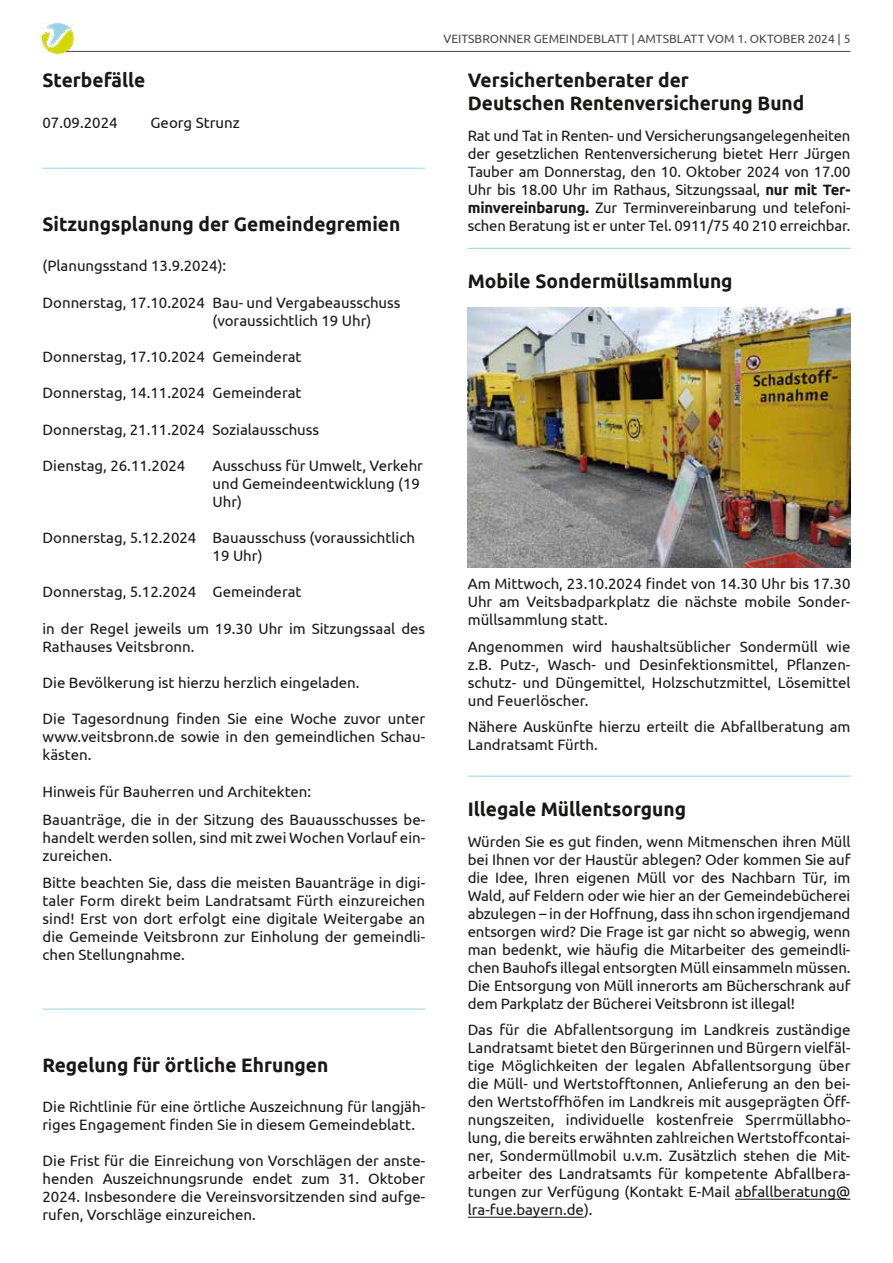
<style>
.page{position:relative;width:893px;height:1263px;background:#fff}
.page>*{position:absolute;margin:0;border:0;box-sizing:border-box;transform-origin:0 0}
.t1{font:700 19.5px/22.5px "Ubuntu";color:#181716}
.t2{font:15px/18px "Ubuntu";color:#181716;text-align:justify}
.t3{font:12px "Ubuntu";color:#484847}
.s1{font-weight:700}
</style>
<div class="page">
<hr style="left:65px;top:51px;width:785px;height:1px;background:#484847">
<img style="left:40px;top:23px;width:33px;height:31px">
<hr style="left:468px;top:248px;width:382px;height:1px;background:#94d3e5">
<hr style="left:468px;top:776px;width:382px;height:1px;background:#94d3e5">
<hr style="left:735px;top:1199px;width:115px;height:1px;background:#181716">
<hr style="left:468px;top:1217px;width:116px;height:1px;background:#181716">
<img style="left:468px;top:307px;width:382px;height:260px">
<hr style="left:43px;top:168px;width:382px;height:1px;background:#94d3e5">
<hr style="left:43px;top:1009px;width:382px;height:1px;background:#94d3e5">
<h1 class="t1" style="left:43px;top:69px;width:104px">Sterbefälle</h1>
<p class="t2" style="left:43px;top:113px;width:77px">07.09.2024</p>
<p class="t2" style="left:151px;top:113px;width:91px">Georg Strunz</p>
<h1 class="t1" style="left:43px;top:212px;width:359px">Sitzungsplanung der Gemeindegremien</h1>
<p class="t2" style="left:43px;top:256px;width:185px">(Planungsstand 13.9.2024):</p>
<p class="t2" style="left:213px;top:293px;width:189px;text-indent:-170px">Donnerstag, 17.10.2024 Bau- und Vergabeausschuss (voraussichtlich 19 Uhr)</p>
<p class="t2" style="left:43px;top:347px;width:261px">Donnerstag, 17.10.2024 Gemeinderat</p>
<p class="t2" style="left:43px;top:383px;width:261px">Donnerstag, 14.11.2024 Gemeinderat</p>
<p class="t2" style="left:43px;top:420px;width:278px">Donnerstag, 21.11.2024 Sozialausschuss</p>
<p class="t2" style="left:43px;top:456px;width:144px">Dienstag, 26.11.2024</p>
<p class="t2" style="left:213px;top:456px;width:212px;text-align:left">Ausschuss für Umwelt, Verkehr und Gemeindeentwicklung (19<br>Uhr)</p>
<p class="t2" style="left:213px;top:528px;width:204px;text-indent:-170px">Donnerstag, 5.12.2024 Bauausschuss (voraussichtlich<br>19 Uhr)</p>
<p class="t2" style="left:43px;top:583px;width:261px">Donnerstag, 5.12.2024 Gemeinderat</p>
<p class="t2" style="left:43px;top:619px;width:384px">in der Regel jeweils um 19.30 Uhr im Sitzungssaal des<br>Rathauses Veitsbronn.</p>
<p class="t2" style="left:43px;top:673px;width:319px">Die Bevölkerung ist hierzu herzlich eingeladen.</p>
<p class="t2" style="left:43px;top:710px;width:384px">Die Tagesordnung finden Sie eine Woche zuvor unter www.veitsbronn.de sowie in den gemeindlichen Schau&shy;kästen.</p>
<p class="t2" style="left:43px;top:777px;width:384px;line-height:27.8px">Hinweis für Bauherren und Architekten:<br>Bauanträge, die in der Sitzung des Bauausschusses be-</p>
<p class="t2" style="left:43px;top:828px;width:384px">handelt werden sollen, sind mit zwei Wochen Vorlauf ein&shy;zureichen.</p>
<p class="t2" style="left:43px;top:873px;width:384px">Bitte beachten Sie, dass die meisten Bauanträge in digi&shy;taler Form direkt beim Landratsamt Fürth einzureichen sind! Erst von dort erfolgt eine digitale Weitergabe an die Gemeinde Veitsbronn zur Einholung der gemeindli&shy;chen Stellungnahme.</p>
<h1 class="t1" style="left:43px;top:1053px;width:287px">Regelung für örtliche Ehrungen</h1>
<p class="t2" style="left:43px;top:1097px;width:384px">Die Richtlinie für eine örtliche Auszeichnung für langjäh&shy;riges Engagement finden Sie in diesem Gemeindeblatt.</p>
<p class="t2" style="left:43px;top:1152px;width:384px">Die Frist für die Einreichung von Vorschlägen der anste&shy;henden Auszeichnungsrunde endet zum 31. Oktober 2024. Insbesondere die Vereinsvorsitzenden sind aufge&shy;rufen, Vorschläge einzureichen.</p>
<p class="t3" style="left:443px;top:32px;width:408px">VEITSBRONNER GEMEINDEBLATT | AMTSBLATT VOM 1. OKTOBER 2024 | 5</p>
<h1 class="t1" style="left:468px;top:69px;width:338px">Versichertenberater der<br>Deutschen Rentenversicherung Bund</h1>
<p class="t2" style="left:468px;top:126px;width:384px">Rat und Tat in Renten- und Versicherungsangelegenheiten der gesetzlichen Rentenversicherung bietet Herr Jürgen Tauber am Donnerstag, den 10. Oktober 2024 von 17.00<br>Uhr bis 18.00 Uhr im Rathaus, Sitzungssaal, <span class="s1">nur mit Ter&shy;minvereinbarung.</span> Zur Terminvereinbarung und telefoni&shy;schen Beratung ist er unter Tel. 0911/75 40 210 erreichbar.</p>
<h1 class="t1" style="left:468px;top:270px;width:266px">Mobile Sondermüllsammlung</h1>
<p class="t2" style="left:468px;top:574px;width:384px">Am Mittwoch, 23.10.2024 findet von 14.30 Uhr bis 17.30<br>Uhr am Veitsbadparkplatz die nächste mobile Sonder&shy;müllsammlung statt.</p>
<p class="t2" style="left:468px;top:637px;width:384px">Angenommen wird haushaltsüblicher Sondermüll wie z.B. Putz-, Wasch- und Desinfektionsmittel, Pflanzen&shy;schutz- und Düngemittel, Holzschutzmittel, Lösemittel und Feuerlöscher.</p>
<p class="t2" style="left:468px;top:717px;width:384px">Nähere Auskünfte hierzu erteilt die Abfallberatung am<br>Landratsamt Fürth.</p>
<h1 class="t1" style="left:468px;top:797px;width:220px">Illegale Müllentsorgung</h1>
<p class="t2" style="left:468px;top:832px;width:384px">Würden Sie es gut finden, wenn Mitmenschen ihren Müll bei Ihnen vor der Haustür ablegen? Oder kommen Sie auf die Idee, Ihren eigenen Müll vor des Nachbarn Tür, im Wald, auf Feldern oder wie hier an der Gemeindebücherei abzulegen – in der Hoffnung, dass ihn schon irgendjemand entsorgen wird? Die Frage ist gar nicht so abwegig, wenn man bedenkt, wie häufig die Mitarbeiter des gemeindli&shy;chen Bauhofs illegal entsorgten Müll einsammeln müssen.<br>Die Entsorgung von Müll innerorts am Bücherschrank auf dem Parkplatz der Bücherei Veitsbronn ist illegal!</p>
<p class="t2" style="left:468px;top:1020px;width:384px">Das für die Abfallentsorgung im Landkreis zuständige Landratsamt bietet den Bürgerinnen und Bürgern vielfäl&shy;tige Möglichkeiten der legalen Abfallentsorgung über die Müll- und Wertstofftonnen, Anlieferung an den bei&shy;den Wertstoffhöfen im Landkreis mit ausgeprägten Öff&shy;nungszeiten, individuelle kostenfreie Sperrmüllabho&shy;lung, die bereits erwähnten zahlreichen Wertstoffcontai&shy;ner, Sondermüllmobil u.v.m. Zusätzlich stehen die Mit&shy;arbeiter des Landratsamts für kompetente Abfallbera&shy;tungen zur Verfügung (Kontakt E-Mail abfallberatung@ lra-fue.bayern.de).</p>
</div>
